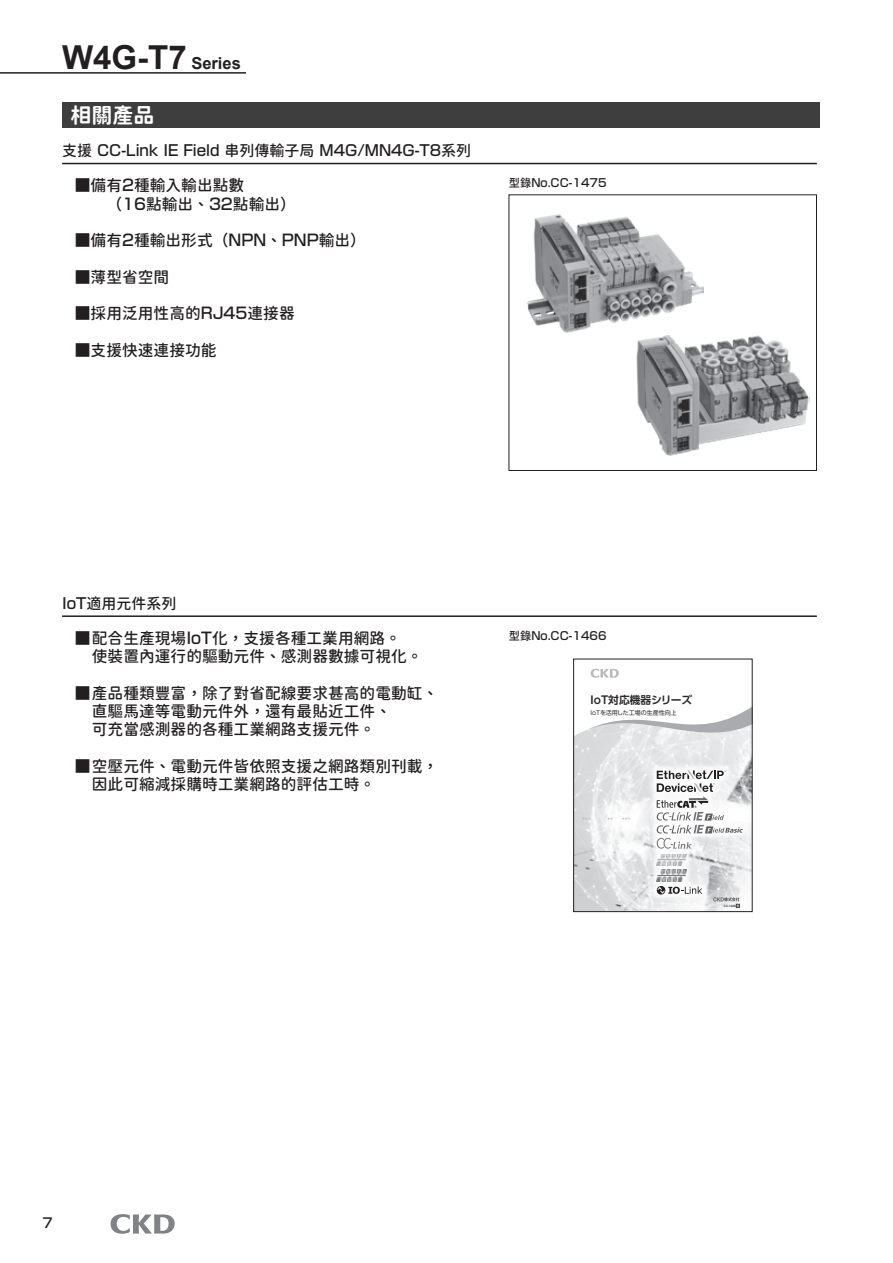
<style>
.page{position:relative;width:893px;height:1263px;background:#fff}
.page>*{position:absolute;margin:0;border:0;box-sizing:border-box;transform-origin:0 0}
.t1{font:700 33px "Arial";color:#231f20}
.t2{font:21px "Gen Sen Rounded JP B";color:#fff}
.t3{font:15.75px/18.3px "Gen Sen Rounded JP M";color:#231f20}
.t4{font:500 15px "Shin Go Pro";color:#231f20}
.t5{font:15px "Gen Sen Rounded JP M";color:#231f20}
.t6{font:500 13.5px "Shin Go Pro";color:#231f20}
.t7{font:500 11.25px "Shin Go Pro";color:#231f20}
.t8{font:700 10.8px "UD Shin Go Pro De";color:#2b292a}
.t9{font:6px "UD Shin Go Pro";color:#2b292a}
.t10{font:700 3px "Arial";letter-spacing:.005em;color:#3e3e3f}
.s1{font-size:16.5px}
.s2{font-family:"Gen Sen Rounded JP M";font-weight:400}
.s3{font-family:"Shin Go Pro";font-weight:500}
.s4{font-family:"Gen Sen Rounded TW M"}
</style>
<div class="page">
<hr style="left:0;top:72px;width:246px;height:2px;background:#231f20">
<div style="left:62px;top:102px;width:758px;height:26px;background:#3e3e3f"></div>
<hr style="left:62px;top:615px;width:755px;height:2px;background:#231f20">
<img style="left:575px;top:752px;width:176px;height:158px">
<svg style="left:591px;top:669px;width:28px;height:9px"></svg>
<svg style="left:575px;top:707px;width:176px;height:45px"></svg>
<svg style="left:650px;top:764px;width:99px;height:137px"></svg>
<svg style="left:653px;top:766px;width:92px;height:141px"></svg>
<div style="left:573px;top:659px;width:180px;height:253px;border:1px solid #231f20"></div>
<hr style="left:62px;top:163px;width:755px;height:1px;background:#231f20">
<div style="left:509px;top:194px;width:308px;height:277px;border:1px solid #231f20"></div>
<img style="left:527px;top:215px;width:176px;height:121px">
<img style="left:636px;top:336px;width:173px;height:120px">
<svg style="left:111px;top:1214px;width:64px;height:20px"></svg>
<h1 class="t1" style="left:62px;top:35px;width:180px">W4G-T7 <span class="s1">Series</span></h1>
<h2 class="t2" style="left:71px;top:103px;width:85px">相關產品</h2>
<p class="t4" style="left:62px;top:138px;width:411px"><span class="s2">支援</span> CC-Link IE Field <span class="s2">串列傳輸子局</span> M4G/MN4G-T8<span class="s2">系列</span></p>
<p class="t3" style="left:75px;top:177px;width:223px"><span class="s3">■</span>備有<span class="s3">2</span>種輸入輸出點數<br>　　<span class="s4">（</span><span class="s3">16</span>點輸出<span class="s4">、</span><span class="s3">32</span>點輸出<span class="s4">）</span></p>
<p class="t3" style="left:75px;top:232px;width:293px"><span class="s3">■</span>備有<span class="s3">2</span>種輸出形式<span class="s4">（</span><span class="s3">NPN</span><span class="s4">、</span><span class="s3">PNP</span>輸出<span class="s4">）</span></p>
<p class="t3" style="left:75px;top:268px;width:96px"><span class="s3">■</span>薄型省空間</p>
<p class="t3" style="left:75px;top:305px;width:221px"><span class="s3">■</span>採用泛用性高的<span class="s3">RJ45</span>連接器</p>
<p class="t3" style="left:75px;top:341px;width:143px"><span class="s3">■</span>支援快速連接功能</p>
<p class="t7" style="left:509px;top:174px;width:99px"><span class="s2">型錄</span>No.CC-1475</p>
<p class="t5" style="left:62px;top:595px;width:116px"><span class="s3">IoT</span>適用元件系列</p>
<p class="t3" style="left:92px;top:629px;width:332px;text-indent:-17px"><span class="s3">■</span> 配合生產現場<span class="s3">IoT</span>化<span class="s4">，</span>支援各種工業用網路<span class="s4">。<br></span>使裝置內運行的驅動元件<span class="s4">、</span>感測器數據可視化<span class="s4">。</span></p>
<p class="t3" style="left:92px;top:684px;width:348px;text-indent:-17px"><span class="s3">■</span> 產品種類豐富<span class="s4">，</span>除了對省配線要求甚高的電動缸<span class="s4">、</span>直驅馬達等電動元件外<span class="s4">，</span>還有最貼近工件<span class="s4">、<br></span>可充當感測器的各種工業網路支援元件<span class="s4">。</span></p>
<p class="t3" style="left:92px;top:757px;width:348px;text-indent:-17px"><span class="s3">■</span> 空壓元件<span class="s4">、</span>電動元件皆依照支援之網路類別刊載<span class="s4">，</span>因此可縮減採購時工業網路的評估工時<span class="s4">。</span></p>
<p class="t7" style="left:509px;top:626px;width:99px"><span class="s2">型錄</span>No.CC-1466</p>
<p class="t8" style="left:591px;top:691px;width:103px">IoT対応機器シリーズ</p>
<p class="t9" style="left:591px;top:708px;width:88px">IoTを活用した工場の生産性向上</p>
<p class="t10" style="left:724px;top:904px;width:16px">CC-1466 3</p>
<p class="t6" style="left:43px;top:1212px;width:12px">7</p>
</div>
